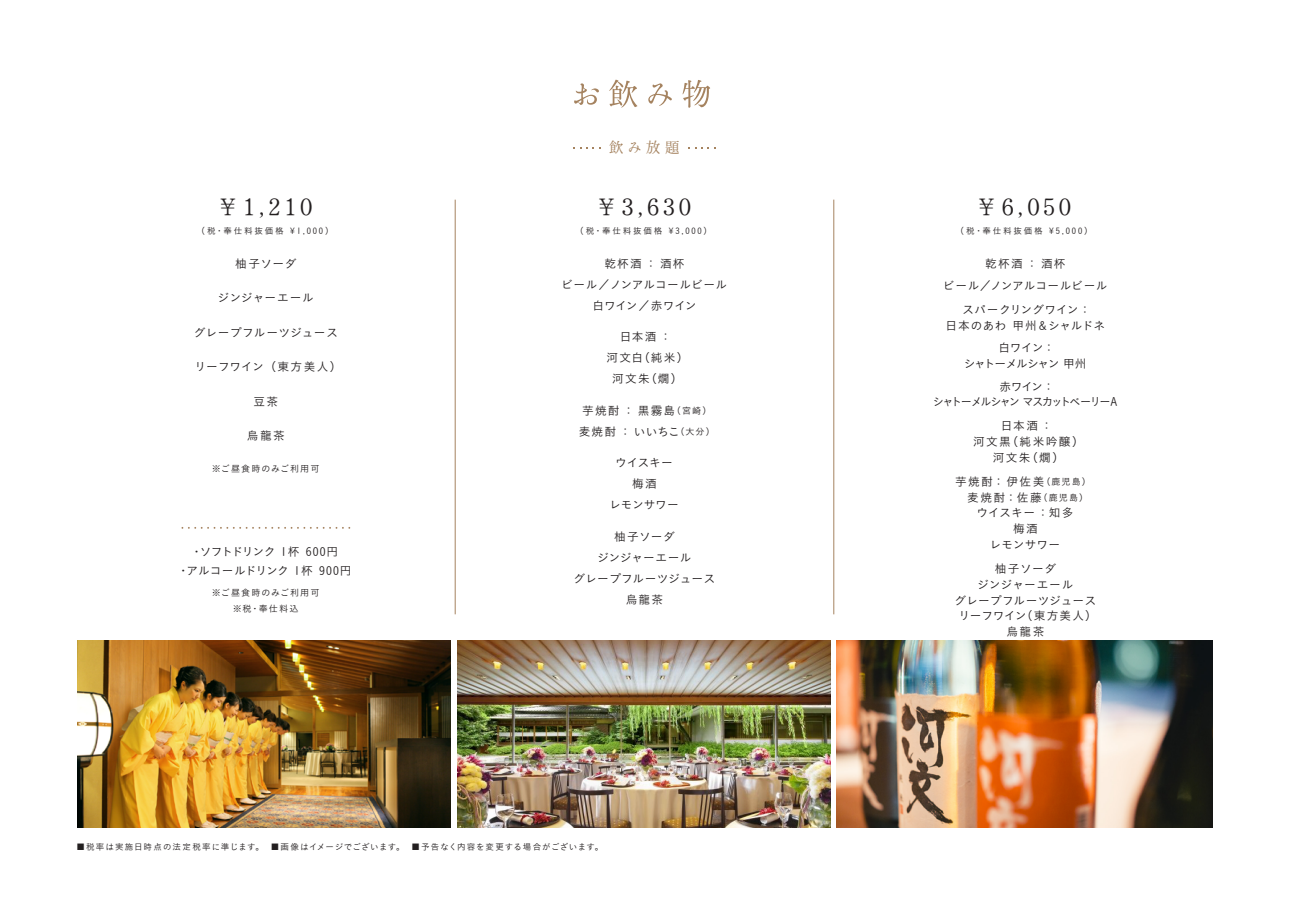
<style>
.page{position:relative;width:1289px;height:919px;background:#fff}
.page>*{position:absolute;margin:0;border:0;box-sizing:border-box;transform-origin:0 0}
.t1{font:23.4px "OT NIS SMS3 N";letter-spacing:.15em;color:#231f20}
.t2{font:14.85px "OT NIS SMS3 N";color:#a58360}
.t3{font:11.7px/21px "Koburina Go Std W3";letter-spacing:.015em;color:#231f20;text-align:center}
.t4{font:11.7px/21px "Koburina Go Std W3";letter-spacing:.1em;color:#231f20;text-align:center}
.t5{font:11.7px/15.8px "Koburina Go Std W3";letter-spacing:.085em;color:#231f20;text-align:center}
.t6{font:11.7px/19.2px "Koburina Go Std W3";letter-spacing:-.005em;color:#231f20;text-align:center}
.t7{font:11.7px/15.8px "Koburina Go Std W3";letter-spacing:-.125em;color:#231f20;text-align:center}
.t8{font:11.7px/22.5px "Koburina Go Std W3";letter-spacing:.04em;color:#231f20;text-align:center}
.t9{font:11.7px/15.8px "Koburina Go Std W3";letter-spacing:.12em;color:#231f20;text-align:center}
.t10{font:11.7px/15.8px "Koburina Go Std W3";letter-spacing:-.08em;color:#231f20;text-align:center}
.t11{font:11.7px/21px "Koburina Go Std W3";letter-spacing:-.015em;color:#231f20;text-align:center}
.t12{font:9px/15.9px "Koburina Go Std W3";letter-spacing:.115em;color:#231f20;text-align:center}
.t13{font:8.55px "Koburina Go Std W3";letter-spacing:.095em;color:#231f20}
.t14{font:8.55px "Koburina Go Std W3";letter-spacing:.215em;color:#231f20}
.s1{font-size:9px}
</style>
<div class="page">
<svg style="left:574px;top:83px;width:25px;height:22px"></svg>
<svg style="left:609px;top:80px;width:28px;height:28px"></svg>
<svg style="left:648px;top:83px;width:24px;height:23px"></svg>
<svg style="left:682px;top:80px;width:28px;height:28px"></svg>
<hr style="left:455px;top:200px;width:1px;height:414px;background:#a58360">
<hr style="left:833px;top:200px;width:1px;height:414px;background:#a58360">
<svg style="left:181px;top:527px;width:169px;height:1px"></svg>
<img style="left:836px;top:640px;width:376px;height:187px">
<img style="left:458px;top:640px;width:372px;height:187px">
<img style="left:78px;top:640px;width:373px;height:187px">
<h1 class="t1" style="left:216px;top:193px;width:98px">￥1,210</h1>
<p class="t14" style="left:196px;top:224px;width:139px">（税・奉仕料抜価格 ¥1,000）</p>
<p class="t3" style="left:235px;top:252px;width:63px">柚子ソーダ</p>
<p class="t3" style="left:218px;top:287px;width:98px">ジンジャーエール</p>
<p class="t3" style="left:194px;top:321px;width:146px">グレープフルーツジュース</p>
<p class="t3" style="left:195px;top:356px;width:148px">リーフワイン（東方美人）</p>
<p class="t3" style="left:253px;top:390px;width:26px">豆茶</p>
<p class="t3" style="left:247px;top:425px;width:39px">烏龍茶</p>
<p class="t12" style="left:212px;top:461px;width:109px">※ご昼食時のみご利用可</p>
<p class="t6" style="left:177px;top:541px;width:176px">・ソフトドリンク 1杯 600円<br>・アルコールドリンク 1杯 900円</p>
<p class="t12" style="left:212px;top:584px;width:109px">※ご昼食時のみご利用可※税・奉仕料込</p>
<p class="t2" style="left:608px;top:139px;width:72px">飲み放題</p>
<h1 class="t1" style="left:594px;top:193px;width:98px">￥3,630</h1>
<p class="t14" style="left:575px;top:224px;width:139px">（税・奉仕料抜価格 ¥3,000）</p>
<p class="t3" style="left:561px;top:252px;width:167px">乾杯酒 ： 酒杯<br>ビール／ノンアルコールビール白ワイン／赤ワイン</p>
<p class="t4" style="left:606px;top:326px;width:83px">日本酒 ：<br>河文白（純米）河文朱（燗）</p>
<p class="t4" style="left:578px;top:399px;width:137px;text-align:left">芋焼酎 ： 黒霧島<span class="s1">（宮崎）</span>麦焼酎 ： いいちこ<span class="s1">（大分）</span></p>
<p class="t11" style="left:609px;top:452px;width:71px">ウイスキー梅酒<br>レモンサワー</p>
<p class="t3" style="left:573px;top:525px;width:143px">柚子ソーダ<br>ジンジャーエール<br>グレープフルーツジュース烏龍茶</p>
<p class="t13" style="left:76px;top:840px;width:528px">■税率は実施日時点の法定税率に準じます。　■画像はイメージでございます。　■予告なく内容を変更する場合がございます。</p>
<h1 class="t1" style="left:974px;top:193px;width:98px">￥6,050</h1>
<p class="t14" style="left:955px;top:224px;width:139px">（税・奉仕料抜価格 ¥5,000）</p>
<p class="t8" style="left:942px;top:252px;width:166px">乾杯酒 ： 酒杯<br>ビール／ノンアルコールビール</p>
<p class="t3" style="left:945px;top:302px;width:161px;line-height:15.8px">スパークリングワイン：<br>日本のあわ 甲州＆シャルドネ</p>
<p class="t10" style="left:963px;top:340px;width:124px">白ワイン：<br>シャトーメルシャン 甲州</p>
<p class="t7" style="left:932px;top:378px;width:186px">赤ワイン：<br>シャトーメルシャン マスカットベーリーA</p>
<p class="t9" style="left:973px;top:418px;width:112px">日本酒 ：<br>河文黒（純米吟醸）河文朱（燗）</p>
<p class="t5" style="left:955px;top:473px;width:142px">芋焼酎 ： 伊佐美<span class="s1">（鹿児島）　</span>麦焼酎 ： 佐藤<span class="s1">（鹿児島）<br></span>ウイスキー ： 知多<br>梅酒<br>レモンサワー</p>
<p class="t3" style="left:954px;top:560px;width:144px;line-height:15.8px">柚子ソーダ<br>ジンジャーエール<br>グレープフルーツジュースリーフワイン（東方美人）烏龍茶</p>
</div>
